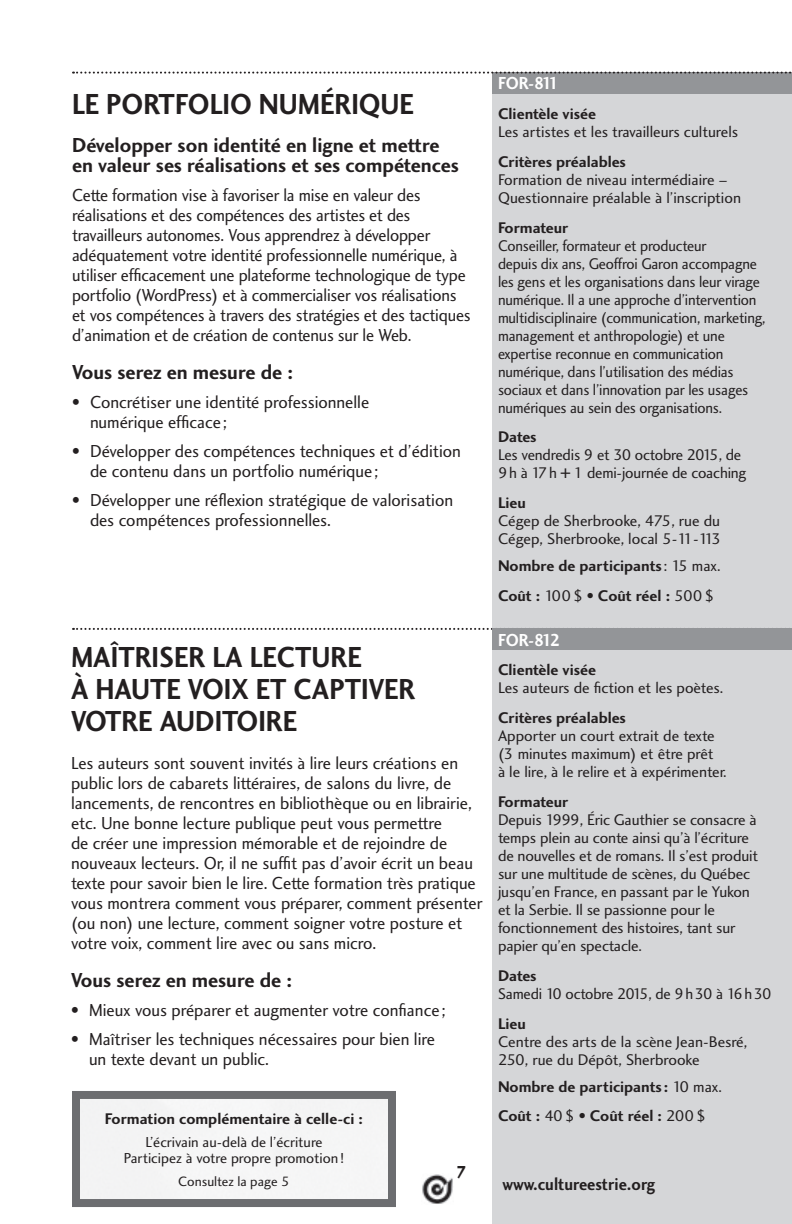
<style>
.page{position:relative;width:792px;height:1224px;background:#fff}
.page>*{position:absolute;margin:0;border:0;box-sizing:border-box;transform-origin:0 0}
.Titre{font:30px/32px "Charlotte Sans Bold Plain";color:#231f20;scale:.92 1}
.Sous-titre_1{font:21px/20px "Charlotte Sans Bold Plain";color:#231f20}
.Description{font:18px/20px "Charlotte Sans Book Plain";color:#231f20}
.Description-2{font:18px/20px "Charlotte Sans Book Plain";color:#231f20;scale:.95 1}
.t1{font:18px "Charlotte Sans Bold Plain";color:#231f20;scale:.92 1}
.Chiffre{font:18px "Charlotte Sans Bold Plain";letter-spacing:-.065em;color:#fff;scale:.92 1}
.Texte_formation{font:16px/18px "Charlotte Sans Book Plain";letter-spacing:-.01em;color:#231f20}
.Texte_formation-2{font:16px/18px "Charlotte Sans Book Plain";letter-spacing:-.01em;color:#231f20;scale:.95 1}
.Sous-Titre_2{font:16px "Charlotte Sans Bold Plain";color:#231f20}
.Texte_formation-3{font:16px "Charlotte Sans Bold Plain";color:#231f20}
.Texte_formation-4{font:15px/16px "Charlotte Sans Book Plain";color:#231f20;text-align:center}
.Texte_formation-5{font:14px "Charlotte Sans Book Plain";color:#231f20}
.s1{font-family:"Charlotte Sans Bold Plain"}
.s2{font-family:"Charlotte Sans Book Plain"}
</style>
<div class="page">
<div style="left:492px;top:74px;width:300px;height:1150px;background:#d5d6d8"></div>
<svg style="left:73px;top:628px;width:719px;height:2px"></svg>
<div style="left:492px;top:73px;width:300px;height:21px;background:#939598"></div>
<div style="left:492px;top:629px;width:300px;height:21px;background:#939598"></div>
<svg style="left:73px;top:72px;width:719px;height:2px"></svg>
<div style="left:72px;top:1091px;width:324px;height:116px;border:8px solid #6c6d70"></div>
<img style="left:422px;top:1174px;width:31px;height:30px">
<p class="Titre" style="left:72px;top:88px;width:373px">LE PORTFOLIO NUMÉRIQUE</p>
<p class="Sous-titre_1" style="left:72px;top:135px;width:389px">Développer son identité en ligne et mettre en valeur ses réalisations et ses compétences</p>
<p class="Description-2" style="left:72px;top:185px;width:421px">Cette formation vise à favoriser la mise en valeur des réalisations et des compétences des artistes et des travailleurs autonomes. Vous apprendrez à développer adéquatement votre identité professionnelle numérique, à utiliser efficacement une plateforme technologique de type portfolio (WordPress) et à commercialiser vos réalisations et vos compétences à travers des stratégies et des tactiques d’animation et de création de contenus sur le Web.</p>
<p class="Sous-titre_1" style="left:72px;top:362px;width:223px">Vous serez en mesure de :</p>
<p class="Description" style="left:90px;top:392px;width:281px;text-indent:-18px">• Concrétiser une identité professionnelle numérique efficace ;</p>
<p class="Description" style="left:90px;top:441px;width:373px;text-indent:-18px">• Développer des compétences techniques et d’édition de contenu dans un portfolio numérique ;</p>
<p class="Description" style="left:90px;top:490px;width:365px;text-indent:-18px">• Développer une réflexion stratégique de valorisation des compétences professionnelles.</p>
<p class="Titre" style="left:71px;top:641px;width:376px">MAÎTRISER LA LECTURE<br>À HAUTE VOIX ET CAPTIVER<br>VOTRE AUDITOIRE</p>
<p class="Description" style="left:71px;top:753px;width:413px">Les auteurs sont souvent invités à lire leurs créations en public lors de cabarets littéraires, de salons du livre, de lancements, de rencontres en bibliothèque ou en librairie, etc. Une bonne lecture publique peut vous permettre<br>de créer une impression mémorable et de rejoindre de nouveaux lecteurs. Or, il ne suffit pas d’avoir écrit un beau texte pour savoir bien le lire. Cette formation très pratique vous montrera comment vous préparer, comment présenter (ou non) une lecture, comment soigner votre posture et votre voix, comment lire avec ou sans micro.</p>
<p class="Sous-titre_1" style="left:71px;top:970px;width:223px">Vous serez en mesure de :</p>
<p class="Description" style="left:71px;top:1000px;width:376px">• Mieux vous préparer et augmenter votre confiance ;</p>
<p class="Description" style="left:89px;top:1029px;width:348px;text-indent:-18px">• Maîtriser les techniques nécessaires pour bien lire un texte devant un public.</p>
<p class="Texte_formation-3" style="left:105px;top:1109px;width:260px">Formation complémentaire à celle-ci :</p>
<p class="Texte_formation-4" style="left:124px;top:1134px;width:222px">L’écrivain au-delà de l’écriture<br>Participez à votre propre promotion!</p>
<p class="Texte_formation-5" style="left:178px;top:1173px;width:113px">Consultez la page 5</p>
<p class="t1" style="left:456px;top:1161px;width:12px">7</p>
<p class="Chiffre" style="left:498px;top:72px;width:68px">FOR-811</p>
<p class="Sous-Titre_2" style="left:498px;top:104px;width:100px">Clientèle visée</p>
<p class="Texte_formation" style="left:498px;top:122px;width:242px">Les artistes et les travailleurs culturels</p>
<p class="Sous-Titre_2" style="left:498px;top:152px;width:129px">Critères préalables</p>
<p class="Texte_formation" style="left:498px;top:170px;width:245px">Formation de niveau intermédiaire –<br>Questionnaire préalable à l’inscription</p>
<p class="Sous-Titre_2" style="left:498px;top:218px;width:72px">Formateur</p>
<p class="Texte_formation-2" style="left:498px;top:236px;width:283px">Conseiller, formateur et producteur<br>depuis dix ans, Geoffroi Garon accompagne les gens et les organisations dans leur virage numérique. Il a une approche d’intervention multidisciplinaire (communication, marketing, management et anthropologie) et une expertise reconnue en communication numérique, dans l’utilisation des médias sociaux et dans l’innovation par les usages numériques au sein des organisations.</p>
<p class="Sous-Titre_2" style="left:498px;top:427px;width:40px">Dates</p>
<p class="Texte_formation" style="left:498px;top:446px;width:250px">Les vendredis 9 et 30 octobre 2015, de<br>9h à 17h <span class="s1">+</span> 1 demi-journée de coaching</p>
<p class="Sous-Titre_2" style="left:498px;top:493px;width:29px">Lieu</p>
<p class="Texte_formation" style="left:498px;top:512px;width:225px">Cégep de Sherbrooke, 475, rue du<br>Cégep, Sherbrooke, local 5-11-113</p>
<p class="Texte_formation-3" style="left:498px;top:556px;width:223px">Nombre de participants<span class="s2">: 15 max.</span></p>
<p class="Sous-Titre_2" style="left:498px;top:586px;width:218px">Coût : <span class="s2">100$</span> • Coût réel : <span class="s2">500$</span></p>
<p class="Chiffre" style="left:498px;top:629px;width:69px">FOR-812</p>
<p class="Sous-Titre_2" style="left:498px;top:660px;width:100px">Clientèle visée</p>
<p class="Texte_formation" style="left:498px;top:679px;width:225px">Les auteurs de fiction et les poètes.</p>
<p class="Sous-Titre_2" style="left:498px;top:708px;width:129px">Critères préalables</p>
<p class="Texte_formation" style="left:498px;top:727px;width:229px">Apporter un court extrait de texte (3 minutes maximum) et être prêt<br>à le lire, à le relire et à expérimenter.</p>
<p class="Sous-Titre_2" style="left:498px;top:792px;width:72px">Formateur</p>
<p class="Texte_formation" style="left:498px;top:810px;width:262px">Depuis 1999, Éric Gauthier se consacre à temps plein au conte ainsi qu’à l’écriture de nouvelles et de romans. Il s’est produit sur une multitude de scènes, du Québec jusqu’en France, en passant par le Yukon et la Serbie. Il se passionne pour le fonctionnement des histoires, tant sur papier qu’en spectacle.</p>
<p class="Sous-Titre_2" style="left:498px;top:966px;width:40px">Dates</p>
<p class="Texte_formation" style="left:498px;top:984px;width:275px">Samedi 10 octobre 2015, de 9h30 à 16h30</p>
<p class="Sous-Titre_2" style="left:498px;top:1014px;width:29px">Lieu</p>
<p class="Texte_formation" style="left:498px;top:1032px;width:251px">Centre des arts de la scène Jean-Besré,<br>250, rue du Dépôt, Sherbrooke</p>
<p class="Texte_formation-3" style="left:498px;top:1077px;width:224px">Nombre de participants: <span class="s2">10 max.</span></p>
<p class="Sous-Titre_2" style="left:498px;top:1106px;width:210px">Coût : <span class="s2">40$</span> • Coût réel : <span class="s2">200$</span></p>
<p class="t1" style="left:502px;top:1173px;width:167px">www.cultureestrie.org</p>
</div>
